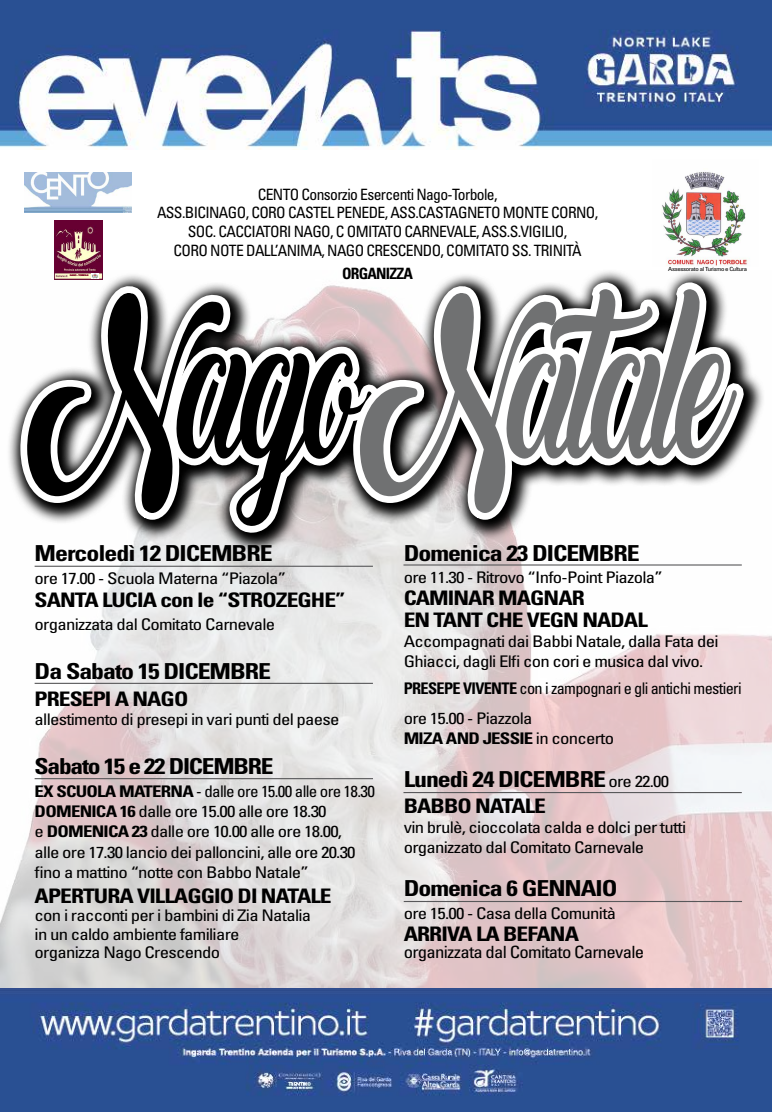
<style>
.page{position:relative;width:772px;height:1112px;background:#fff}
.page>*{position:absolute;margin:0;border:0;box-sizing:border-box;transform-origin:0 0}
.t1{font:209.32px "Backto Black Demo";letter-spacing:-.07em;color:#707172;scale:.66 1}
.t2{font:700 condensed 22px "Univers LT Std";letter-spacing:-.04em;color:#000;scale:1.17 1}
.t3{font:700 condensed 22px "Univers LT Std";letter-spacing:-.04em;color:#000;scale:1.16 1}
.t4{font:700 condensed 20px/22.1px "Univers LT Std";letter-spacing:-.04em;color:#000;scale:1.17 1}
.t5{font:condensed 16.84px "Univers LT Std";letter-spacing:-.04em;color:#000;scale:1.12 1}
.t6{font:condensed 16px/18.5px "Univers LT Std";letter-spacing:-.04em;color:#000;scale:1.17 1}
.t7{font:condensed 16px/20.1px "Univers LT Std";letter-spacing:-.04em;color:#000;scale:1.06 1}
.t8{font:condensed 16px/30px "Univers LT Std";letter-spacing:-.04em;color:#000}
.t9{font:700 condensed 16px "Univers LT Std";letter-spacing:-.04em;color:#000;scale:1.17 1}
.t10{font:condensed 15.56px/18.7px "Univers LT Std";letter-spacing:-.04em;color:#000;text-align:center}
.t11{font:700 condensed 15.56px "Univers LT Std";letter-spacing:-.05em;color:#000}
.t12{font:condensed 5.64px "Univers LT Std";letter-spacing:-.05em;color:#000;scale:1.21 1}
.t13{font:2.12px "Microsoft Sans Serif";letter-spacing:.005em;color:#7d0021}
.s1{color:#000}
.s2{font-weight:700}
.s3{font-weight:400}
.s4{font-weight:400;font-size:16px}
</style>
<div class="page">
<img style="left:0;top:554px;width:771px;height:557px">
<img style="left:0;top:0;width:771px;height:150px">
<img style="left:661px;top:172px;width:87px;height:94px">
<hr style="left:35px;top:565px;width:337px;height:1px;background:#58585a">
<hr style="left:35px;top:682px;width:337px;height:1px;background:#58585a">
<hr style="left:35px;top:778px;width:338px;height:1px;background:#58585a">
<hr style="left:403px;top:564px;width:338px;height:1px;background:#58585a">
<hr style="left:403px;top:791px;width:338px;height:2px;background:#58585a">
<hr style="left:403px;top:900px;width:338px;height:1px;background:#58585a">
<svg style="left:9px;top:268px;width:754px;height:286px"></svg>
<svg style="left:12px;top:280px;width:228px;height:249px"></svg>
<svg style="left:161px;top:335px;width:227px;height:208px"></svg>
<svg style="left:344px;top:280px;width:229px;height:249px"></svg>
<svg style="left:491px;top:271px;width:260px;height:206px"></svg>
<img style="left:25px;top:172px;width:107px;height:40px">
<img style="left:54px;top:220px;width:48px;height:59px">
<svg style="left:92px;top:273px;width:7px;height:5px"></svg>
<p class="t13" style="left:70px;top:274px;width:20px">NAGO - TORBOLE</p>
<p class="t10" style="left:157px;top:184px;width:442px">CENTO Consorzio Esercenti Nago-Torbole,<br>ASS.BICINAGO, CORO CASTEL PENEDE, ASS.CASTAGNETO MONTE CORNO, SOC. CACCIATORI NAGO, C OMITATO CARNEVALE, ASS.S.VIGILIO,<br>CORO NOTE DALL’ANIMA, NAGO CRESCENDO, COMITATO SS. TRINITÀ</p>
<p class="t11" style="left:342px;top:264px;width:72px">ORGANIZZA</p>
<p class="t12" style="left:667px;top:265px;width:67px">Assessorato al Turismo e Cultura</p>
<h1 class="t1" style="left:25px;top:264px;width:1072px"><span class="s1">Nago</span>Natale</h1>
<h2 class="t2" style="left:35px;top:539px;width:205px">Mercoledì 12 DICEMBRE</h2>
<p class="t6" style="left:35px;top:568px;width:216px">ore 17.00 - Scuola Materna “Piazola”</p>
<p class="t4" style="left:35px;top:588px;width:267px">SANTA LUCIA con le “STROZEGHE”</p>
<p class="t6" style="left:35px;top:614px;width:207px">organizzata dal Comitato Carnevale</p>
<h2 class="t2" style="left:35px;top:657px;width:203px">Da Sabato 15 DICEMBRE</h2>
<p class="t4" style="left:35px;top:688px;width:133px">PRESEPI A NAGO</p>
<p class="t6" style="left:35px;top:709px;width:262px">allestimento di presepi in vari punti del paese</p>
<h2 class="t3" style="left:35px;top:752px;width:207px">Sabato 15 e 22 DICEMBRE</h2>
<p class="t7" style="left:35px;top:781px;width:322px"><span class="s2">EX SCUOLA MATERNA</span> - dalle ore 15.00 alle ore 18.30<br><span class="s2">DOMENICA 16</span> dalle ore 15.00 alle ore 18.30<br>e <span class="s2">DOMENICA 23</span> dalle ore 10.00 alle ore 18.00,<br>alle ore 17.30 lancio dei palloncini, alle ore 20.30 fino a mattino “notte con Babbo Natale”</p>
<p class="t4" style="left:35px;top:884px;width:255px">APERTURA VILLAGGIO DI NATALE</p>
<p class="t6" style="left:35px;top:905px;width:238px">con i racconti per i bambini di Zia Natalia in un caldo ambiente familiare<br>organizza Nago Crescendo</p>
<h2 class="t2" style="left:403px;top:539px;width:203px">Domenica 23 DICEMBRE</h2>
<p class="t6" style="left:403px;top:567px;width:223px">ore 11.30 - Ritrovo “Info-Point Piazola”</p>
<p class="t4" style="left:403px;top:586px;width:210px">CAMINAR MAGNAR<br>EN TANT CHE VEGN NADAL</p>
<p class="t6" style="left:403px;top:630px;width:270px;line-height:19.8px">Accompagnati dai Babbi Natale, dalla Fata dei<br>Ghiacci, dagli Elfi con cori e musica dal vivo.</p>
<p class="t8" style="left:403px;top:673px;width:339px"><span class="s2">PRESEPE VIVENTE</span> con i zampognari e gli antichi mestieri ore 15.00 - Piazzola</p>
<p class="t9" style="left:403px;top:728px;width:181px">MIZA AND JESSIE <span class="s3">in concerto</span></p>
<h2 class="t2" style="left:403px;top:766px;width:228px">Lunedì 24 DICEMBRE <span class="s4">ore 22.00</span></h2>
<p class="t4" style="left:403px;top:794px;width:123px">BABBO NATALE</p>
<p class="t6" style="left:403px;top:817px;width:243px;line-height:20.1px">vin brulè, cioccolata calda e dolci per tutti organizzato dal Comitato Carnevale</p>
<h2 class="t2" style="left:403px;top:874px;width:184px">Domenica 6 GENNAIO</h2>
<p class="t6" style="left:403px;top:903px;width:183px">ore 15.00 - Casa della Comunità</p>
<p class="t4" style="left:403px;top:922px;width:151px">ARRIVA LA BEFANA</p>
<p class="t5" style="left:403px;top:941px;width:216px">organizzata dal Comitato Carnevale</p>
</div>
